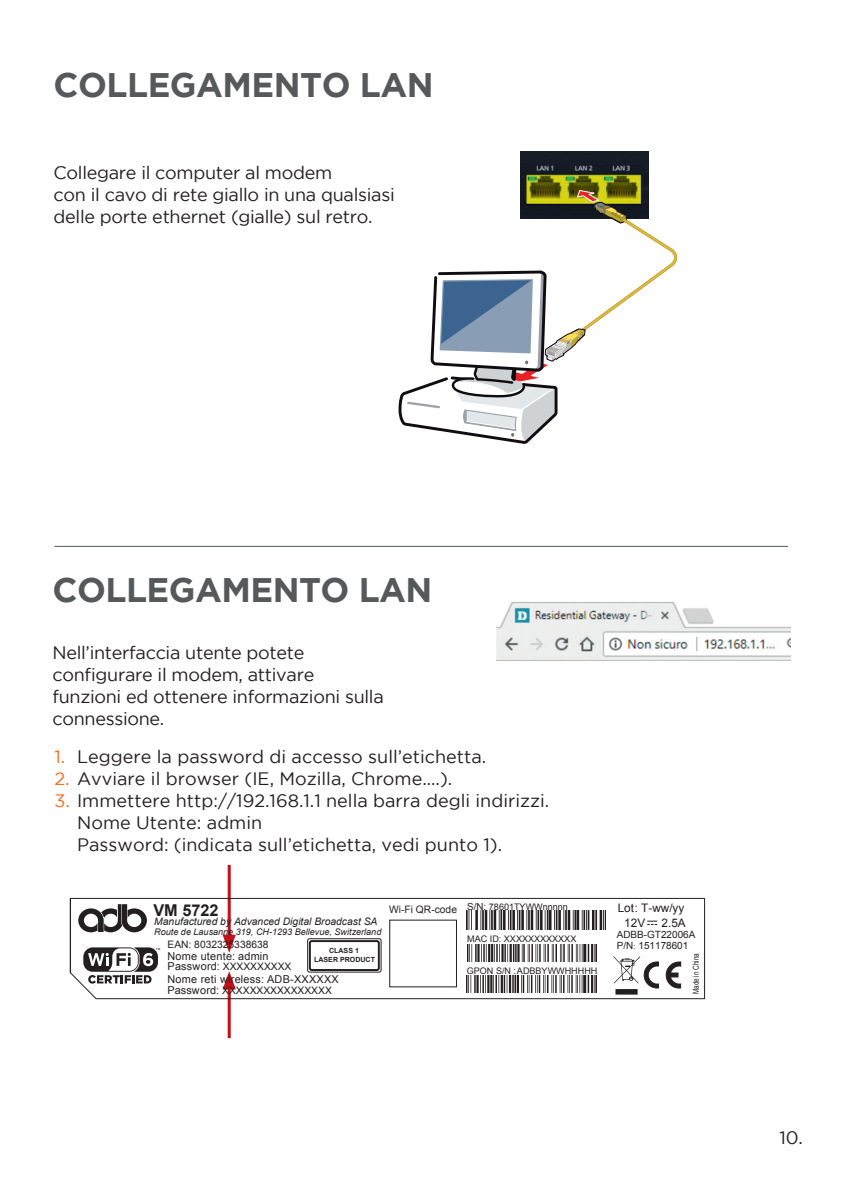
<style>
.page{position:relative;width:851px;height:1191px;background:#fff}
.page>*{position:absolute;margin:0;border:0;box-sizing:border-box;transform-origin:0 0}
.t1{font:700 34px "Gotham HTF";letter-spacing:-.015em;color:#57585a}
.t2{font:18px/22px "Gotham HTF";letter-spacing:-.015em;color:#231f20}
.t3{font:700 16.2px "Arial";color:#231f20}
.t4{font:11.8px "Arial";color:#231f20}
.t5{font:10.8px "Arial";letter-spacing:.02em;color:#231f20}
.t6{font:italic 10.4px "Arial";color:#231f20}
.t7{font:10.2px "Arial";color:#231f20}
.t8{font:10px/12px "Arial";color:#231f20}
.t9{font:9px "Arial";color:#231f20}
.t10{font:italic 9px "Arial";color:#231f20}
.t11{font:8.2px "Arial";color:#231f20;scale:.78 1}
.t12{font:700 7px/9.4px "Arial";color:#231f20;text-align:center}
.s1{color:#f36e21}
.s2{font-size:9.8px}
.s3{font-family:"Adobe Song Std";font-weight:300}
.s4{font-size:10.8px}
</style>
<div class="page">
<img style="left:520px;top:151px;width:128px;height:39px">
<hr style="left:54px;top:546px;width:734px;height:1px;background:#57585a">
<img style="left:496px;top:602px;width:293px;height:59px">
<svg style="left:398px;top:190px;width:279px;height:254px"></svg>
<hr style="left:228px;top:865px;width:3px;height:75px;background:#c4121a">
<svg style="left:222px;top:934px;width:14px;height:19px"></svg>
<hr style="left:228px;top:983px;width:3px;height:55px;background:#c4121a">
<svg style="left:222px;top:971px;width:14px;height:18px"></svg>
<hr style="left:70px;top:898px;width:1px;height:74px;background:#231f20">
<hr style="left:96px;top:998px;width:608px;height:1px;background:#231f20">
<hr style="left:70px;top:898px;width:634px;height:1px;background:#231f20">
<hr style="left:704px;top:898px;width:1px;height:100px;background:#231f20">
<svg style="left:665px;top:961px;width:16px;height:27px"></svg>
<div style="left:615px;top:989px;width:22px;height:5px;background:#231f20"></div>
<svg style="left:613px;top:956px;width:46px;height:32px"></svg>
<img style="left:466px;top:911px;width:139px;height:18px">
<img style="left:467px;top:944px;width:129px;height:17px">
<svg style="left:647px;top:920px;width:10px;height:5px"></svg>
<svg style="left:78px;top:904px;width:69px;height:28px"></svg>
<img style="left:466px;top:975px;width:130px;height:17px">
<div style="left:307px;top:938px;width:74px;height:34px;border:1px solid #231f20;border-radius:2px"></div>
<div style="left:309px;top:940px;width:71px;height:31px;border:2px solid #231f20;border-radius:2px"></div>
<svg style="left:69px;top:947px;width:91px;height:53px"></svg>
<p class="t1" style="left:54px;top:65px;width:381px">COLLEGAMENTO LAN</p>
<p class="t2" style="left:54px;top:161px;width:280px">Collegare il computer al modem</p>
<p class="t2" style="left:54px;top:183px;width:342px">con il cavo di rete giallo in una qualsiasi delle porte ethernet (gialle) sul retro.</p>
<p class="t1" style="left:52px;top:570px;width:381px">COLLEGAMENTO LAN</p>
<p class="t2" style="left:52px;top:641px;width:333px">Nell’interfaccia utente potete configurare il modem, attivare funzioni ed ottenere informazioni sulla connessione.</p>
<p class="t2" style="left:54px;top:745px;width:433px"><span class="s1">1.</span> Leggere la password di accesso sull’etichetta.</p>
<p class="t2" style="left:54px;top:767px;width:399px"><span class="s1">2.</span> Avviare il browser (IE, Mozilla, Chrome....).</p>
<p class="t2" style="left:54px;top:789px;width:496px"><span class="s1">3.</span> Immettere http://192.168.1.1 nella barra degli indirizzi.</p>
<p class="t2" style="left:77px;top:811px;width:186px">Nome Utente: admin</p>
<p class="t2" style="left:77px;top:833px;width:426px">Password: (indicata sull’etichetta, vedi punto 1).</p>
<p class="t9" style="left:467px;top:901px;width:102px"><span class="s2">S/N:</span> 78601TYWWnnnnn</p>
<p class="t9" style="left:467px;top:933px;width:111px">MAC ID: XXXXXXXXXXXX</p>
<p class="t3" style="left:153px;top:899px;width:67px">VM 5722</p>
<p class="t4" style="left:617px;top:900px;width:68px">Lot: T-ww/yy</p>
<p class="t6" style="left:154px;top:914px;width:225px">Manufactured by Advanced Digital Broadcast SA</p>
<p class="t10" style="left:154px;top:925px;width:228px">Route de Lausanne 319, CH-1293 Bellevue, Switzerland</p>
<p class="t9" style="left:467px;top:965px;width:132px">GPON S/N :ADBBYWWHHHHH</p>
<p class="t7" style="left:389px;top:902px;width:69px">Wi-Fi QR-code</p>
<p class="t4" style="left:624px;top:914px;width:22px">12V</p>
<p class="t4" style="left:661px;top:914px;width:26px">2.5A</p>
<p class="t8" style="left:616px;top:928px;width:80px">ADBB-GT22006A<br>P/N<span class="s3">:</span> 151178601</p>
<p class="t7" style="left:167px;top:938px;width:102px">EAN: 8032325338638</p>
<p class="t5" style="left:167px;top:972px;width:173px">Nome reti wireless: ADB-XXXXXX</p>
<p class="t7" style="left:167px;top:983px;width:166px"><span class="s4">Password:</span> XXXXXXXXXXXXXXXX</p>
<p class="t12" style="left:314px;top:946px;width:62px">CLASS 1<br>LASER PRODUCT</p>
<p class="t5" style="left:167px;top:948px;width:103px">Nome utente: admin</p>
<p class="t7" style="left:167px;top:960px;width:125px"><span class="s4">Password:</span> XXXXXXXXXX</p>
<p class="t11" style="left:690px;top:994px;width:54px;rotate:-90deg">Made in China</p>
<p class="t2" style="left:779px;top:1126px;width:25px">10.</p>
</div>
